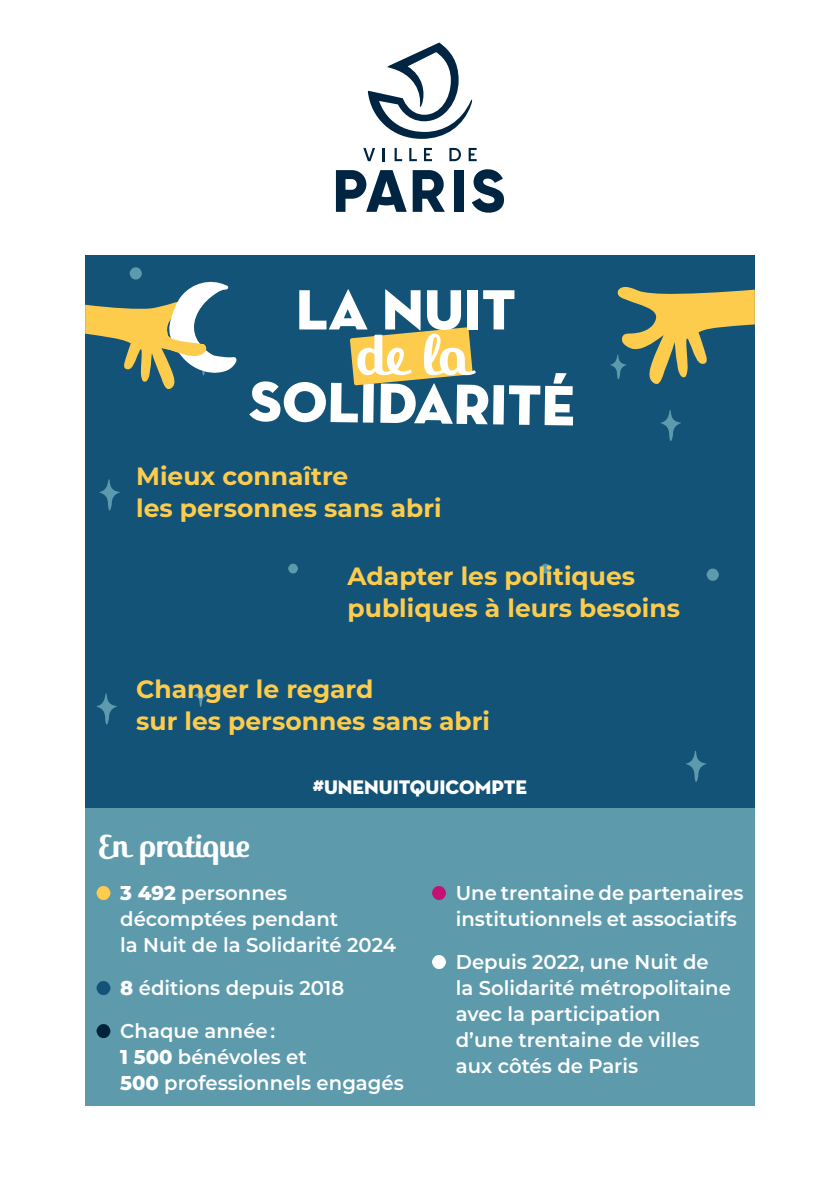
<style>
.page{position:relative;width:840px;height:1191px;background:#fff}
.page>*{position:absolute;margin:0;border:0;box-sizing:border-box;transform-origin:0 0}
.t1{font:700 34px "Jackie Pro";color:#fff}
.t2{font:700 25px/32px "Montserrat";color:#fecc4d}
.t3{font:600 20px/26px "Montserrat";color:#fff}
.t4{font:20px "Neutra Disp Titling";color:#fff}
.s1{font-weight:800}
</style>
<div class="page">
<div style="left:453px;top:170px;width:10px;height:42px;background:#002542"></div>
<svg style="left:412px;top:170px;width:32px;height:42px"></svg>
<svg style="left:336px;top:170px;width:70px;height:42px"></svg>
<svg style="left:472px;top:169px;width:31px;height:44px"></svg>
<svg style="left:363px;top:148px;width:12px;height:13px"></svg>
<svg style="left:382px;top:148px;width:3px;height:13px"></svg>
<svg style="left:394px;top:148px;width:8px;height:13px"></svg>
<svg style="left:409px;top:148px;width:7px;height:13px"></svg>
<svg style="left:449px;top:148px;width:11px;height:13px"></svg>
<svg style="left:468px;top:148px;width:8px;height:13px"></svg>
<svg style="left:424px;top:148px;width:8px;height:13px"></svg>
<svg style="left:367px;top:43px;width:105px;height:96px"></svg>
<div style="left:85px;top:255px;width:669px;height:851px;background:#125377"></div>
<svg style="left:706px;top:568px;width:12px;height:13px"></svg>
<svg style="left:661px;top:410px;width:20px;height:31px"></svg>
<svg style="left:686px;top:751px;width:20px;height:31px"></svg>
<svg style="left:96px;top:693px;width:21px;height:31px"></svg>
<svg style="left:99px;top:479px;width:21px;height:31px"></svg>
<svg style="left:288px;top:563px;width:10px;height:10px"></svg>
<svg style="left:540px;top:563px;width:10px;height:10px"></svg>
<svg style="left:194px;top:687px;width:13px;height:20px"></svg>
<svg style="left:249px;top:289px;width:323px;height:136px"></svg>
<svg style="left:85px;top:267px;width:151px;height:122px"></svg>
<svg style="left:610px;top:287px;width:144px;height:97px"></svg>
<div style="left:85px;top:808px;width:669px;height:298px;background:#5c9aac"></div>
<svg style="left:96px;top:886px;width:15px;height:14px"></svg>
<svg style="left:96px;top:981px;width:15px;height:14px"></svg>
<svg style="left:96px;top:1024px;width:15px;height:14px"></svg>
<svg style="left:432px;top:886px;width:14px;height:14px"></svg>
<svg style="left:432px;top:955px;width:14px;height:14px"></svg>
<p class="t2" style="left:136px;top:459px;width:307px">Mieux connaître<br>les personnes sans abri</p>
<p class="t2" style="left:347px;top:558px;width:334px">Adapter les politiques publiques à leurs besoins</p>
<p class="t2" style="left:136px;top:672px;width:355px">Changer le regard<br>sur les personnes sans abri</p>
<p class="t4" style="left:312px;top:774px;width:216px">#UNENUITQUICOMPTE</p>
<h1 class="t1" style="left:96px;top:825px;width:154px">En pratique</h1>
<p class="t3" style="left:120px;top:879px;width:277px"><span class="s1">3 492</span> personnes décomptées pendant<br>la Nuit de la Solidarité 2024</p>
<p class="t3" style="left:120px;top:965px;width:225px;line-height:43px"><span class="s1">8</span> éditions depuis 2018<br>Chaque année :</p>
<p class="t3" style="left:120px;top:1043px;width:285px"><span class="s1">1 500</span> bénévoles et<br><span class="s1">500</span> professionnels engagés</p>
<p class="t3" style="left:455px;top:879px;width:289px">Une trentaine de partenaires institutionnels et associatifs</p>
<p class="t3" style="left:455px;top:948px;width:276px">Depuis 2022, une Nuit de la Solidarité métropolitaine avec la participation<br>d’une trentaine de villes aux côtés de Paris</p>
</div>
